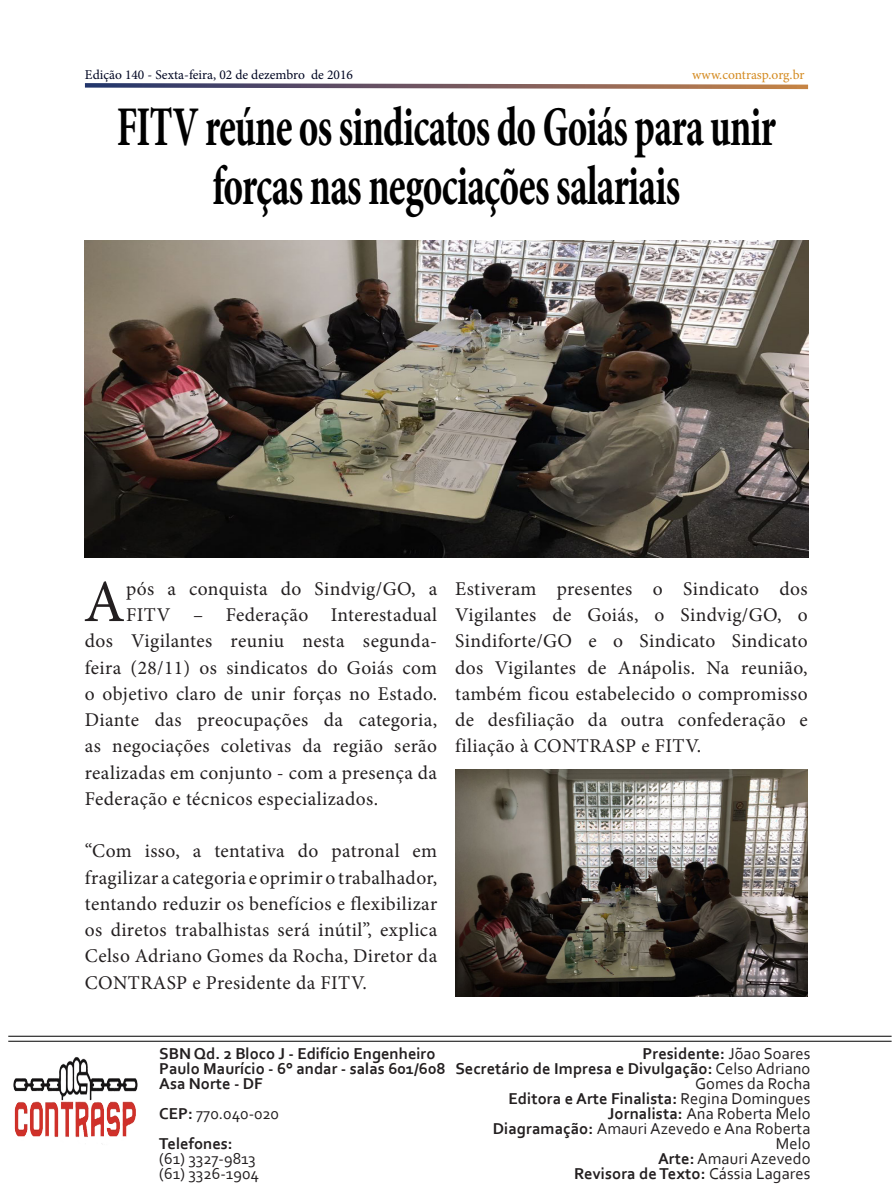
<style>
.page{position:relative;width:893px;height:1191px;background:#fff}
.page>*{position:absolute;margin:0;border:0;box-sizing:border-box;transform-origin:0 0}
.t1{font:59.85px "Minion Pro";color:#231f20}
.t2{font:700 condensed 56.7px/58.5px "Minion Pro";letter-spacing:-.02em;color:#000;text-align:center;scale:.71 1}
.t3{font:19.5px/26.2px "Minion Pro";letter-spacing:.02em;color:#231f20;text-align:justify}
.t4{font:700 16.5px/15px "Corbel";color:#231f20}
.t5{font:16.5px/15px "Corbel";letter-spacing:.005em;color:#231f20;text-align:right}
.t6{font:13.5px "Minion Pro";color:#000622}
.t7{font:13.5px "Minion Pro";letter-spacing:-.005em;color:#d48a20}
.s1{font-weight:700}
.s2{font-weight:400}
</style>
<div class="page">
<hr style="left:8px;top:1035px;width:884px;height:1px;background:#000001">
<hr style="left:8px;top:1040px;width:884px;height:1px;background:#000001">
<img style="left:13px;top:1057px;width:125px;height:87px">
<img style="left:85px;top:240px;width:723px;height:317px">
<img style="left:455px;top:770px;width:353px;height:226px">
<svg style="left:84px;top:83px;width:725px;height:7px"></svg>
<p class="t6" style="left:85px;top:65px;width:269px">Edição 140 - Sexta-feira, 02 de dezembro de 2016</p>
<p class="t7" style="left:692px;top:65px;width:114px">www.contrasp.org.br</p>
<p class="t2" style="left:117px;top:98px;width:930px">FITV reúne os sindicatos do Goiás para unir forças nas negociações salariais</p>
<p class="t1" style="left:84px;top:562px;width:43px">A</p>
<p class="t3" style="left:126px;top:575px;width:313px">pós a conquista do Sindvig/GO, a</p>
<p class="t3" style="left:126px;top:602px;width:313px">FITV – Federação Interestadual</p>
<p class="t3" style="left:85px;top:628px;width:354px">dos Vigilantes reuniu nesta segunda-</p>
<p class="t3" style="left:85px;top:654px;width:354px">feira (28/11) os sindicatos do Goiás com</p>
<p class="t3" style="left:85px;top:680px;width:354px">o objetivo claro de unir forças no Estado.</p>
<p class="t3" style="left:85px;top:707px;width:354px">Diante das preocupações da categoria,</p>
<p class="t3" style="left:85px;top:733px;width:354px">as negociações coletivas da região serão</p>
<p class="t3" style="left:85px;top:759px;width:354px">realizadas em conjunto - com a presença da</p>
<p class="t3" style="left:85px;top:785px;width:295px">Federação e técnicos especializados.</p>
<p class="t3" style="left:85px;top:838px;width:354px">“Com isso, a tentativa do patronal em fragilizar a categoria e oprimir o trabalhador, tentando reduzir os benefícios e flexibilizar os diretos trabalhistas será inútil”, explica Celso Adriano Gomes da Rocha, Diretor da CONTRASP e Presidente da FITV.</p>
<p class="t3" style="left:455px;top:575px;width:354px">Estiveram presentes o Sindicato dos Vigilantes de Goiás, o Sindvig/GO, o Sindiforte/GO e o Sindicato Sindicato dos Vigilantes de Anápolis. Na reunião, também ficou estabelecido o compromisso de desfiliação da outra confederação e filiação à CONTRASP e FITV.</p>
<p class="t4" style="left:159px;top:1045px;width:288px">SBN Qd. 2 Bloco J - Edifício Engenheiro<br>Paulo Maurício - 6° andar - salas 601/608<br>Asa Norte - DF</p>
<p class="t5" style="left:159px;top:1105px;width:121px"><span class="s1">CEP:</span> 770.040-020</p>
<p class="t4" style="left:159px;top:1135px;width:75px">Telefones:</p>
<p class="t5" style="left:159px;top:1150px;width:98px">(61) 3327-9813</p>
<p class="t5" style="left:159px;top:1165px;width:101px">(61) 3326-1904</p>
<p class="t4" style="left:642px;top:1045px;width:169px">Presidente: <span class="s2">Jõao Soares</span></p>
<p class="t4" style="left:455px;top:1060px;width:357px;text-align:right">Secretário de Impresa e Divulgação: <span class="s2">Celso Adriano<br>Gomes da Rocha</span></p>
<p class="t4" style="left:508px;top:1090px;width:304px">Editora e Arte Finalista: <span class="s2">Regina Domingues</span></p>
<p class="t5" style="left:608px;top:1105px;width:204px"><span class="s1">Jornalista:</span> Ana Roberta Melo</p>
<p class="t5" style="left:493px;top:1120px;width:319px"><span class="s1">Diagramação:</span> Amauri Azevedo e Ana Roberta<br>Melo</p>
<p class="t5" style="left:658px;top:1150px;width:154px"><span class="s1">Arte:</span> Amauri Azevedo</p>
<p class="t4" style="left:574px;top:1165px;width:238px">Revisora de Texto: <span class="s2">Cássia Lagares</span></p>
</div>
